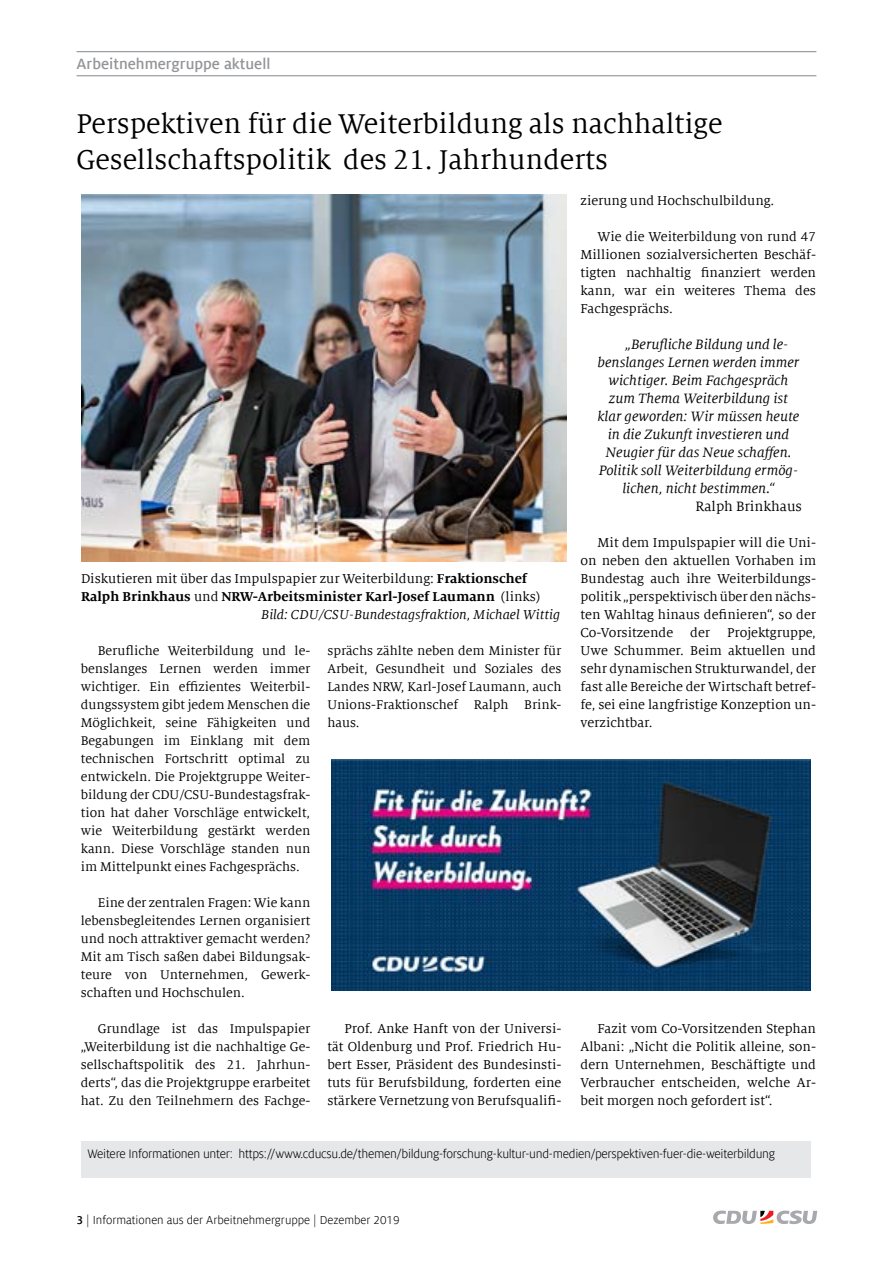
<style>
.page{position:relative;width:893px;height:1263px;background:#fff}
.page>*{position:absolute;margin:0;border:0;box-sizing:border-box;transform-origin:0 0}
.t1{font:30px/36px "Milo Serif Offc";color:#000}
.t2{font:700 16.5px "Milo Sans Offc";color:#939598}
.t3{font:italic 15px "Milo Serif Offc";color:#000}
.t4{font:15px "Milo Serif Offc";color:#000}
.t5{font:14.25px/18px "Milo Serif Offc";color:#000;text-align:justify}
.t6{font:700 14.25px "Milo Serif Offc";color:#000}
.t7{font:italic 14.25px "Milo Serif Offc";color:#000}
.t8{font:13.95px/18px "Milo Serif Offc";color:#000;text-align:justify}
.t9{font:13.5px "Milo Sans Offc";letter-spacing:-.02em;color:#000}
.t10{font:12.75px "Milo Sans Offc";color:#000}
.s1{font-weight:700}
.s2{font-weight:400}
</style>
<div class="page">
<svg style="left:713px;top:1210px;width:104px;height:14px"></svg>
<hr style="left:77px;top:51px;width:739px;height:1px;background:#939598">
<hr style="left:77px;top:75px;width:739px;height:1px;background:#939598">
<img style="left:82px;top:194px;width:484px;height:368px">
<img style="left:332px;top:760px;width:478px;height:231px">
<div style="left:81px;top:1141px;width:729px;height:36px;background:#e6e7e8"></div>
<p class="t2" style="left:77px;top:55px;width:195px">Arbeitnehmergruppe aktuell</p>
<h1 class="t1" style="left:77px;top:107px;width:647px">Perspektiven für die Weiterbildung als nachhaltige<br>Gesellschaftspolitik des 21. Jahrhunderts</h1>
<p class="t5" style="left:81px;top:570px;width:447px">Diskutieren mit über das Impulspapier zur Weiterbildung: <span class="s1">Fraktionschef</span></p>
<p class="t6" style="left:81px;top:589px;width:461px">Ralph Brinkhaus <span class="s2">und</span> NRW-Arbeitsminister Karl-Josef Laumann <span class="s2">(links)</span></p>
<p class="t7" style="left:261px;top:607px;width:300px">Bild: CDU/CSU-Bundestagsfraktion, Michael Wittig</p>
<p class="t8" style="left:81px;top:642px;width:231px;text-indent:17px">Berufliche Weiterbildung und le&shy;benslanges Lernen werden immer wichtiger. Ein effizientes Weiterbil&shy;dungssystem gibt jedem Menschen die Möglichkeit, seine Fähigkeiten und Begabungen im Einklang mit dem technischen Fortschritt optimal zu entwickeln. Die Projektgruppe Weiter&shy;bildung der CDU/CSU-Bundestagsfrak&shy;tion hat daher Vorschläge entwickelt, wie Weiterbildung gestärkt werden kann. Diese Vorschläge standen nun im Mittelpunkt eines Fachgesprächs.</p>
<p class="t8" style="left:81px;top:894px;width:231px;text-indent:17px">Eine der zentralen Fragen: Wie kann lebensbegleitendes Lernen organisiert und noch attraktiver gemacht werden?<br>Mit am Tisch saßen dabei Bildungsak&shy;teure von Unternehmen, Gewerk&shy;schaften und Hochschulen.</p>
<p class="t8" style="left:81px;top:1020px;width:231px;text-indent:17px">Grundlage ist das Impulspapier „Weiterbildung ist die nachhaltige Ge&shy;sellschaftspolitik des 21. Jahrhun&shy;derts“, das die Projektgruppe erarbeitet hat. Zu den Teilnehmern des Fachge-</p>
<p class="t8" style="left:327px;top:642px;width:236px">sprächs zählte neben dem Minister für Arbeit, Gesundheit und Soziales des Landes NRW, Karl-Josef Laumann, auch Unions-Fraktionschef Ralph Brink&shy;haus.</p>
<p class="t5" style="left:327px;top:1020px;width:236px;text-indent:17px">Prof. Anke Hanft von der Universi&shy;tät Oldenburg und Prof. Friedrich Hu&shy;bert Esser, Präsident des Bundesinsti&shy;tuts für Berufsbildung, forderten eine stärkere Vernetzung von Berufsqualifi-</p>
<p class="t5" style="left:580px;top:192px;width:195px">zierung und Hochschulbildung.</p>
<p class="t5" style="left:580px;top:228px;width:237px;text-indent:17px">Wie die Weiterbildung von rund 47<br>Millionen sozialversicherten Beschäf&shy;tigten nachhaltig finanziert werden kann, war ein weiteres Thema des Fachgesprächs.</p>
<p class="t3" style="left:625px;top:337px;width:164px">„Berufliche Bildung und le-</p>
<p class="t3" style="left:598px;top:355px;width:203px">benslanges Lernen werden immer</p>
<p class="t3" style="left:609px;top:373px;width:181px">wichtiger. Beim Fachgespräch</p>
<p class="t3" style="left:609px;top:391px;width:181px">zum Thema Weiterbildung ist</p>
<p class="t3" style="left:598px;top:409px;width:203px">klar geworden: Wir müssen heute</p>
<p class="t3" style="left:608px;top:427px;width:183px">in die Zukunft investieren und</p>
<p class="t3" style="left:605px;top:445px;width:188px">Neugier für das Neue schaffen.</p>
<p class="t3" style="left:599px;top:463px;width:201px">Politik soll Weiterbildung ermög-</p>
<p class="t3" style="left:622px;top:481px;width:154px">lichen, nicht bestimmen.“</p>
<p class="t4" style="left:695px;top:499px;width:108px">Ralph Brinkhaus</p>
<p class="t5" style="left:580px;top:534px;width:237px;text-indent:17px">Mit dem Impulspapier will die Uni&shy;on neben den aktuellen Vorhaben im Bundestag auch ihre Weiterbildungs&shy;politik „perspektivisch über den nächs&shy;ten Wahltag hinaus definieren“, so der Co-Vorsitzende der Projektgruppe, Uwe Schummer. Beim aktuellen und sehr dynamischen Strukturwandel, der fast alle Bereiche der Wirtschaft betref&shy;fe, sei eine langfristige Konzeption un&shy;verzichtbar.</p>
<p class="t5" style="left:580px;top:1020px;width:237px;text-indent:17px">Fazit vom Co-Vorsitzenden Stephan Albani: „Nicht die Politik alleine, son&shy;dern Unternehmen, Beschäftigte und Verbraucher entscheiden, welche Ar&shy;beit morgen noch gefordert ist“.</p>
<p class="t9" style="left:87px;top:1147px;width:689px">Weitere Informationen unter: https://www.cducsu.de/themen/bildung-forschung-kultur-und-medien/perspektiven-fuer-die-weiterbildung</p>
<p class="t10" style="left:77px;top:1213px;width:325px"><span class="s1">3</span> | Informationen aus der Arbeitnehmergruppe | Dezember 2019</p>
</div>
